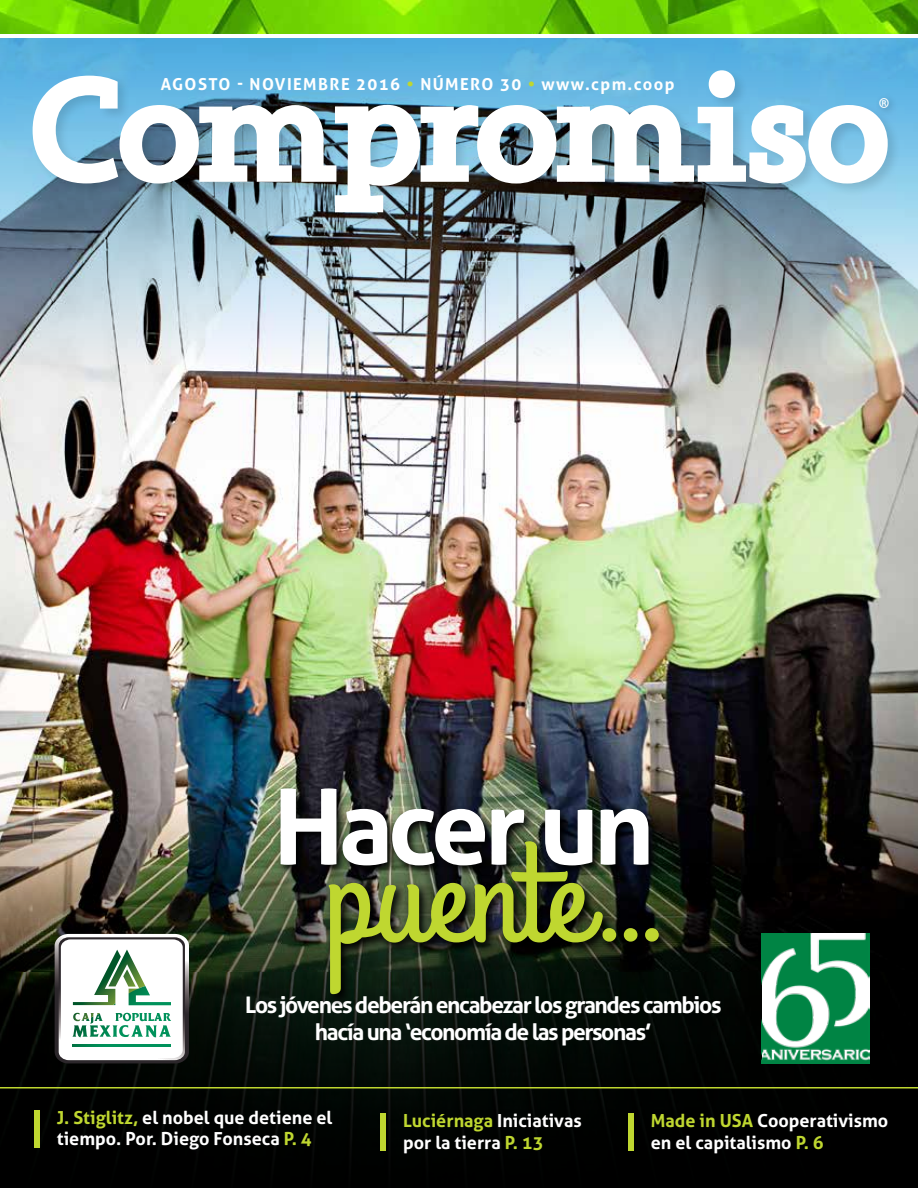
<style>
.page{position:relative;width:918px;height:1188px;background:#fff}
.page>*{position:absolute;margin:0;border:0;box-sizing:border-box;transform-origin:0 0}
.t1{font:700 155.1px "Grandesign Neue Serif";letter-spacing:-.06em;color:#fff;scale:.95 1}
.t2{font:141.9px "Grand Hotel";color:#bfd730}
.t3{font:700 104.55px "Aller";letter-spacing:-.05em;color:#fff}
.t4{font:700 22.8px/27.8px "Aller";letter-spacing:-.06em;color:#fff;text-align:center}
.t5{font:700 21.75px "Grandesign Neue Serif";color:#fff;scale:.95 1}
.t6{font:700 18px/21.6px "Aller";color:#fff}
.t7{font:700 16.5px "Aller";letter-spacing:.085em;color:#fff}
.s1{color:#bfd730}
</style>
<div class="page">
<img style="left:0;top:364px;width:918px;height:446px">
<img style="left:0;top:810px;width:918px;height:53px">
<svg style="left:0;top:863px;width:918px;height:325px;background:#0c0f0a"></svg>
<img style="left:0;top:38px;width:918px;height:326px">
<img style="left:0;top:0;width:918px;height:34px">
<div style="left:30px;top:68px;width:871px;height:158px;background:#000;opacity:.12"></div>
<img style="left:762px;top:933px;width:108px;height:130px">
<svg style="left:55px;top:934px;width:134px;height:129px"></svg>
<img style="left:276px;top:785px;width:385px;height:93px">
<svg style="left:326px;top:838px;width:345px;height:169px;background:#171f16"></svg>
<div style="left:380px;top:1113px;width:6px;height:38px;background:#bfd730"></div>
<div style="left:34px;top:1110px;width:6px;height:38px;background:#bfd730"></div>
<div style="left:628px;top:1113px;width:6px;height:38px;background:#bfd730"></div>
<hr style="left:0;top:1087px;width:918px;height:2px;background:#bfd730">
<h1 class="t1" style="left:27px;top:41px;width:913px">Compromiso</h1>
<p class="t7" style="left:161px;top:74px;width:515px">AGOSTO - NOVIEMBRE 2016 <span class="s1">•</span> NÚMERO 30 <span class="s1">•</span> www.cpm.coop</p>
<p class="t5" style="left:879px;top:93px;width:13px">®</p>
<h3 class="t3" style="left:273px;top:763px;width:383px">Hacer un</h3>
<h2 class="t2" style="left:325px;top:804px;width:346px">puente...</h2>
<p class="t4" style="left:245px;top:991px;width:478px">Los jóvenes deberán encabezar los grandes cambios hacía una ‘economía de las personas’</p>
<p class="t6" style="left:57px;top:1106px;width:277px"><span class="s1">J. Stiglitz,</span> el nobel que detiene el tiempo. Por. Diego Fonseca <span class="s1">P. 4</span></p>
<p class="t6" style="left:651px;top:1110px;width:239px"><span class="s1">Made in USA</span> Cooperativismo en el capitalismo <span class="s1">P. 6</span></p>
<p class="t6" style="left:403px;top:1110px;width:180px"><span class="s1">Luciérnaga</span> Iniciativas por la tierra <span class="s1">P. 13</span></p>
</div>
